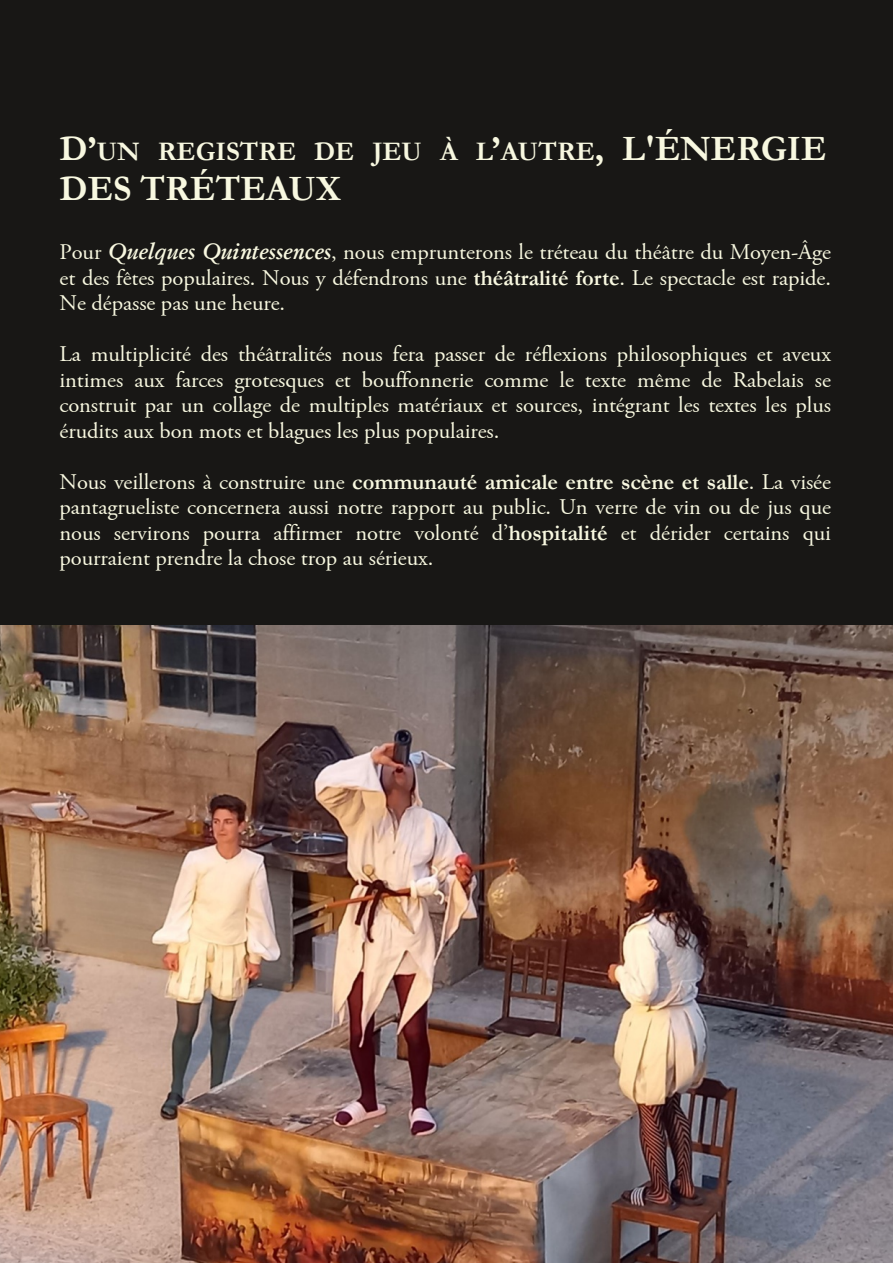
<style>
.page{position:relative;width:893px;height:1263px;background:#fff}
.page>*{position:absolute;margin:0;border:0;box-sizing:border-box;transform-origin:0 0}
.t1{font:700 36px "Garamond";color:#f8f8e0}
.t2{font:700 27px "Garamond";color:#f8f8e0}
.t3{font:22.5px/25.5px "Garamond";letter-spacing:-.005em;color:#f8f8e0;text-align:justify}
.s1{font-size:36px}
.s2{font-weight:600;font-style:italic}
.s3{font-weight:700}
</style>
<div class="page">
<div style="left:0;top:0;width:893px;height:625px;background:#181715"></div>
<img style="left:0;top:625px;width:893px;height:638px">
<p class="t2" style="left:60px;top:137px;width:768px"><span class="s1">D’</span>UN REGISTRE DE JEU À L<span class="s1">’</span>AUTRE<span class="s1">, L'ÉNERGIE</span></p>
<h1 class="t1" style="left:60px;top:169px;width:283px">DES TRÉTEAUX</h1>
<p class="t3" style="left:60px;top:242px;width:773px">Pour <span class="s2">Quelques Quintessences</span>, nous emprunterons le tréteau du théâtre du Moyen-Âge et des fêtes populaires. Nous y défendrons une <span class="s3">théâtralité forte</span>. Le spectacle est rapide.<br>Ne dépasse pas une heure.</p>
<p class="t3" style="left:60px;top:344px;width:773px">La multiplicité des théâtralités nous fera passer de réflexions philosophiques et aveux intimes aux farces grotesques et bouffonnerie comme le texte même de Rabelais se construit par un collage de multiples matériaux et sources, intégrant les textes les plus érudits aux bon mots et blagues les plus populaires.</p>
<p class="t3" style="left:60px;top:471px;width:773px">Nous veillerons à construire une <span class="s3">communauté amicale entre scène et salle</span>. La visée pantagrueliste concernera aussi notre rapport au public. Un verre de vin ou de jus que nous servirons pourra affirmer notre volonté d’<span class="s3">hospitalité</span> et dérider certains qui pourraient prendre la chose trop au sérieux.</p>
</div>
